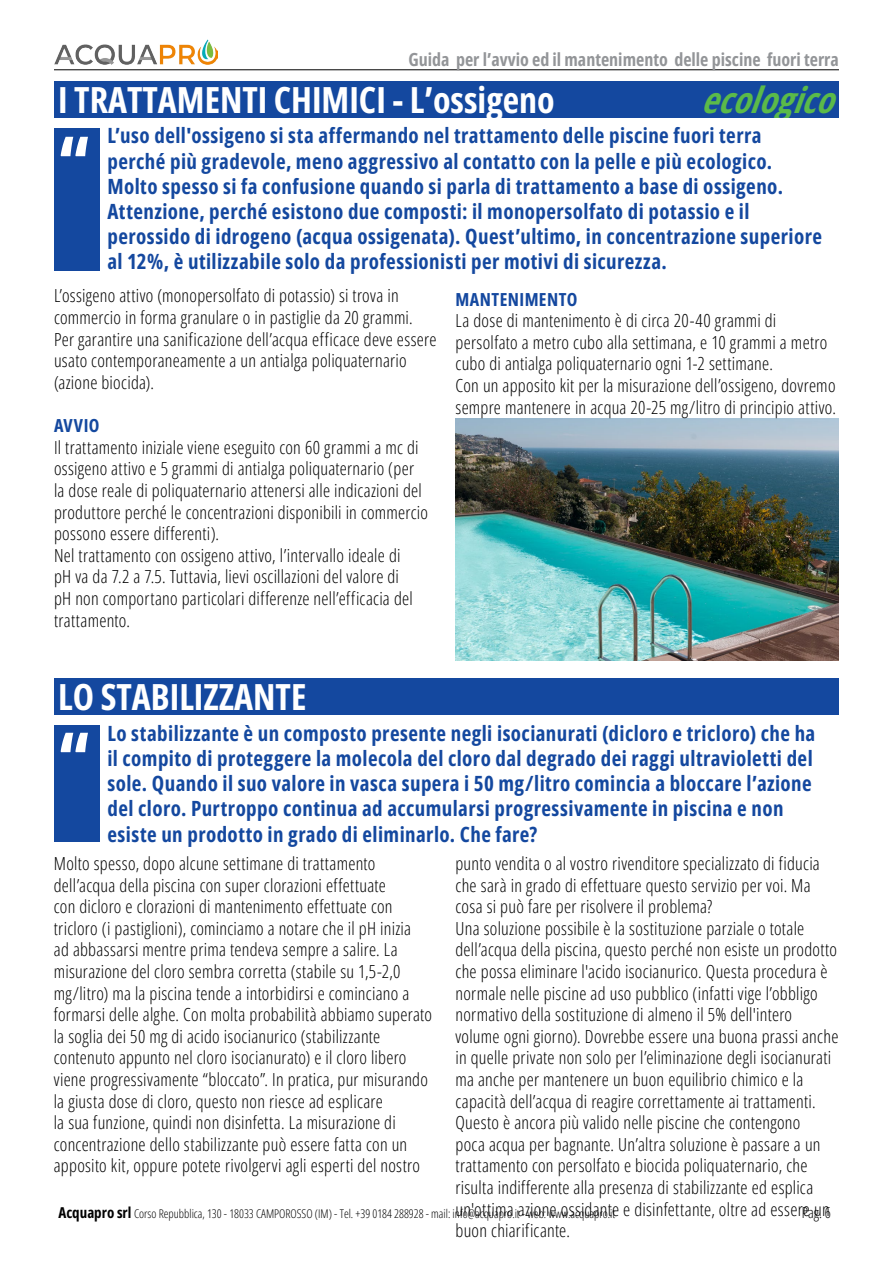
<style>
.page{position:relative;width:893px;height:1263px;background:#fff}
.page>*{position:absolute;margin:0;border:0;box-sizing:border-box;transform-origin:0 0}
.t1{font:700 72px "Open Sans Condensed";color:#fff}
.t2{font:700 36px "Open Sans Condensed";color:#fff}
.t3{font:italic 700 36px "Open Sans Condensed";color:#5bba49}
.t4{font:700 21px/25.2px "Open Sans Condensed";letter-spacing:.02em;color:#14489f}
.t5{font:300 18px/21.6px "Open Sans Condensed";letter-spacing:.015em;color:#000}
.t6{font:700 18px "Open Sans Condensed";color:#939598}
.t7{font:700 18px "Open Sans Condensed";letter-spacing:.025em;color:#14489f}
.t8{font:300 15px "Open Sans Condensed";color:#000}
.t9{font:300 12px "Open Sans Condensed";color:#000}
.s1{font-weight:700;font-size:15px}
</style>
<div class="page">
<img style="left:54px;top:40px;width:164px;height:24px">
<hr style="left:54px;top:69px;width:785px;height:1px;background:#000">
<div style="left:54px;top:81px;width:785px;height:37px;background:#14489f"></div>
<img style="left:455px;top:419px;width:384px;height:241px">
<div style="left:54px;top:129px;width:46px;height:142px;background:#14489f"></div>
<div style="left:54px;top:678px;width:785px;height:37px;background:#14489f"></div>
<div style="left:54px;top:725px;width:46px;height:117px;background:#14489f"></div>
<p class="t6" style="left:408px;top:46px;width:432px">Guida per l’avvio ed il mantenimento delle piscine fuori terra</p>
<h2 class="t2" style="left:58px;top:73px;width:498px">I TRATTAMENTI CHIMICI - L’ossigeno</h2>
<p class="t4" style="left:107px;top:123px;width:716px">L’uso dell'ossigeno si sta affermando nel trattamento delle piscine fuori terra perché più gradevole, meno aggressivo al contatto con la pelle e più ecologico.<br>Molto spesso si fa confusione quando si parla di trattamento a base di ossigeno.<br>Attenzione, perché esistono due composti: il monopersolfato di potassio e il perossido di idrogeno (acqua ossigenata). Quest’ultimo, in concentrazione superiore al 12%, è utilizzabile solo da professionisti per motivi di sicurezza.</p>
<p class="t5" style="left:54px;top:285px;width:384px">L’ossigeno attivo (monopersolfato di potassio) si trova in commercio in forma granulare o in pastiglie da 20 grammi.<br>Per garantire una sanificazione dell’acqua efficace deve essere usato contemporaneamente a un antialga poliquaternario (azione biocida).</p>
<p class="t7" style="left:54px;top:412px;width:47px">AVVIO</p>
<p class="t5" style="left:54px;top:436px;width:376px">Il trattamento iniziale viene eseguito con 60 grammi a mc di ossigeno attivo e 5 grammi di antialga poliquaternario (per la dose reale di poliquaternario attenersi alle indicazioni del produttore perché le concentrazioni disponibili in commercio possono essere differenti).<br>Nel trattamento con ossigeno attivo, l’intervallo ideale di<br>pH va da 7.2 a 7.5. Tuttavia, lievi oscillazioni del valore di<br>pH non comportano particolari differenze nell’efficacia del trattamento.</p>
<h2 class="t3" style="left:701px;top:73px;width:152px">ecologico</h2>
<h1 class="t1" style="left:58px;top:110px;width:34px">“</h1>
<p class="t7" style="left:455px;top:286px;width:123px">MANTENIMENTO</p>
<p class="t5" style="left:455px;top:309px;width:382px">La dose di mantenimento è di circa 20-40 grammi di persolfato a metro cubo alla settimana, e 10 grammi a metro cubo di antialga poliquaternario ogni 1-2 settimane.<br>Con un apposito kit per la misurazione dell’ossigeno, dovremo sempre mantenere in acqua 20-25 mg/litro di principio attivo.</p>
<h2 class="t2" style="left:58px;top:671px;width:250px">LO STABILIZZANTE</h2>
<p class="t4" style="left:107px;top:720px;width:709px">Lo stabilizzante è un composto presente negli isocianurati (dicloro e tricloro) che ha il compito di proteggere la molecola del cloro dal degrado dei raggi ultravioletti del sole. Quando il suo valore in vasca supera i 50 mg/litro comincia a bloccare l’azione del cloro. Purtroppo continua ad accumularsi progressivamente in piscina e non esiste un prodotto in grado di eliminarlo. Che fare?</p>
<h1 class="t1" style="left:58px;top:706px;width:34px">“</h1>
<p class="t5" style="left:54px;top:852px;width:380px">Molto spesso, dopo alcune settimane di trattamento dell’acqua della piscina con super clorazioni effettuate<br>con dicloro e clorazioni di mantenimento effettuate con tricloro (i pastiglioni), cominciamo a notare che il pH inizia<br>ad abbassarsi mentre prima tendeva sempre a salire. La misurazione del cloro sembra corretta (stabile su 1,5-2,0 mg/litro) ma la piscina tende a intorbidirsi e cominciano a formarsi delle alghe. Con molta probabilità abbiamo superato la soglia dei 50 mg di acido isocianurico (stabilizzante contenuto appunto nel cloro isocianurato) e il cloro libero viene progressivamente “bloccato”. In pratica, pur misurando la giusta dose di cloro, questo non riesce ad esplicare<br>la sua funzione, quindi non disinfetta. La misurazione di concentrazione dello stabilizzante può essere fatta con un apposito kit, oppure potete rivolgervi agli esperti del nostro</p>
<p class="t5" style="left:455px;top:852px;width:385px">punto vendita o al vostro rivenditore specializzato di fiducia che sarà in grado di effettuare questo servizio per voi. Ma cosa si può fare per risolvere il problema?<br>Una soluzione possibile è la sostituzione parziale o totale dell’acqua della piscina, questo perché non esiste un prodotto che possa eliminare l'acido isocianurico. Questa procedura è normale nelle piscine ad uso pubblico (infatti vige l’obbligo normativo della sostituzione di almeno il 5% dell'intero volume ogni giorno). Dovrebbe essere una buona prassi anche in quelle private non solo per l’eliminazione degli isocianurati ma anche per mantenere un buon equilibrio chimico e la capacità dell’acqua di reagire correttamente ai trattamenti.<br>Questo è ancora più valido nelle piscine che contengono<br>poca acqua per bagnante. Un’altra soluzione è passare a un trattamento con persolfato e biocida poliquaternario, che risulta indifferente alla presenza di stabilizzante ed esplica un'ottima azione ossidante e disinfettante, oltre ad essere un buon chiarificante.</p>
<p class="t9" style="left:58px;top:1205px;width:558px"><span class="s1">Acquapro srl</span> Corso Repubblica, 130 - 18033 CAMPOROSSO (IM) - Tel. +39 0184 288928 - mail: info@acquapro.it - web: www.acquapro.it</p>
<p class="t8" style="left:802px;top:1202px;width:31px">Pag. 6</p>
</div>
